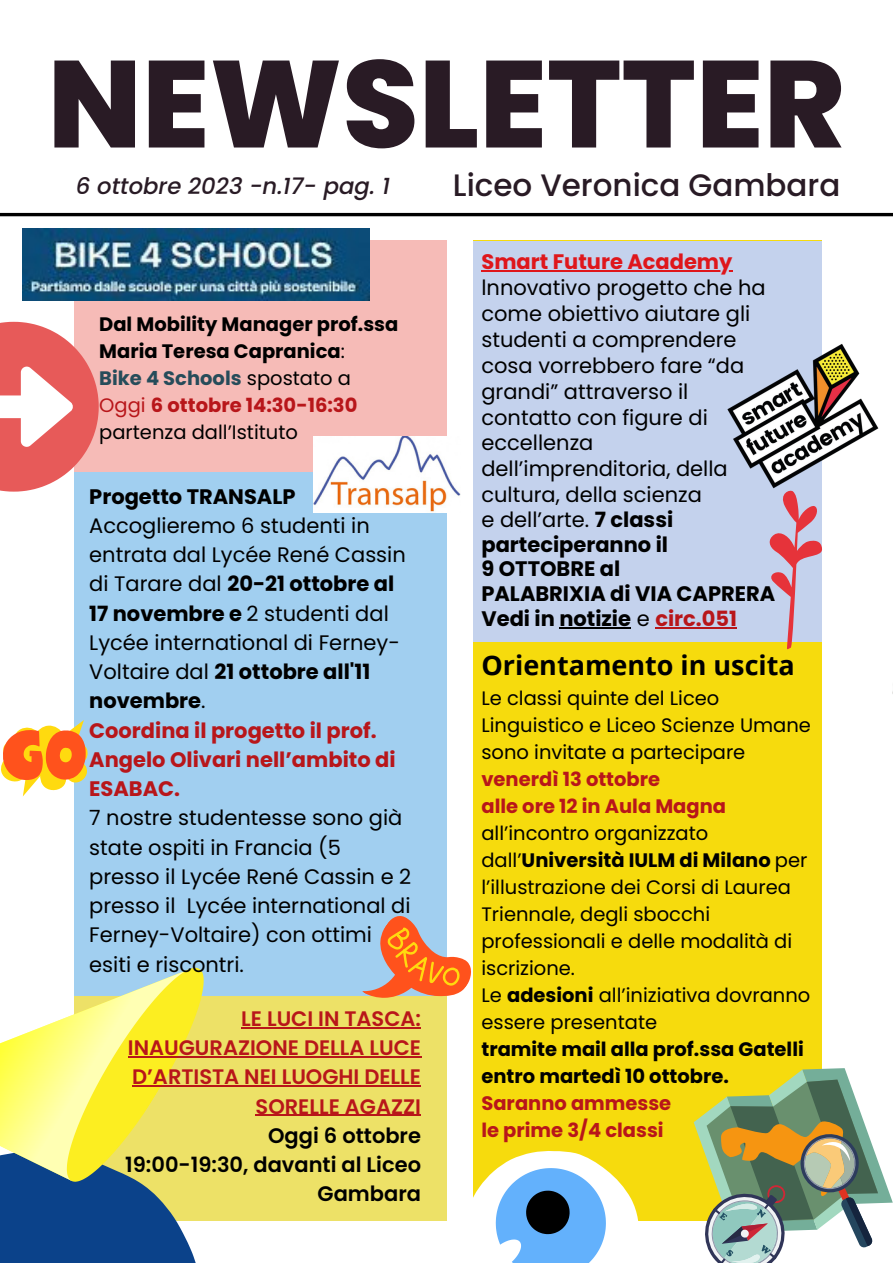
<style>
.page{position:relative;width:893px;height:1264px;background:#fff}
.page>*{position:absolute;margin:0;border:0;box-sizing:border-box;transform-origin:0 0}
.t1{font:800 123.3px "Poppins";color:#291b25}
.t2{font:500 30.9px "Poppins";color:#291b25}
.t3{font:700 27px "Open Sans";color:#000}
.t4{font:italic 500 22.8px "Poppins";color:#291b25}
.t5{font:21px/29.2px "Poppins";color:#000}
.t6{font:700 21px/24.8px "Poppins";color:#000}
.t7{font:600 21px/29.2px "Poppins";color:#b8161a;text-align:right}
.t8{font:700 21px/29.2px "Poppins";color:#b8161a}
.t9{font:600 21px/29.2px "Poppins";color:#000;text-align:right}
.t10{font:19.5px/27px "Poppins";color:#000}
.t11{font:700 19.5px/27px "Poppins";color:#000}
.t12{font:700 19.5px "Poppins";color:#b8161a}
.t13{font:700 19.5px "Poppins";color:#264c5a}
.s1{font-weight:400}
.s2{font-weight:400;color:#000}
.s3{font-weight:700}
.s4{font-weight:700;color:#df161b}
.s5{color:#b8161a}
</style>
<div class="page">
<hr style="left:0;top:213px;width:892px;height:3px;background:#000">
<div style="left:473px;top:240px;width:349px;height:980px;background:#f6db0d"></div>
<div style="left:74px;top:240px;width:372px;height:585px;background:#f6bbb7"></div>
<div style="left:74px;top:995px;width:372px;height:225px;background:#ede167"></div>
<div style="left:473px;top:241px;width:349px;height:400px;background:#c4d2ed"></div>
<hr style="left:481px;top:270px;width:251px;height:2px;background:#df161b">
<hr style="left:559px;top:627px;width:72px;height:1px;background:#000">
<hr style="left:655px;top:627px;width:82px;height:1px;background:#b8161a">
<img style="left:727px;top:344px;width:152px;height:145px">
<svg style="left:0;top:322px;width:99px;height:169px"></svg>
<img style="left:23px;top:229px;width:346px;height:71px">
<div style="left:74px;top:472px;width:372px;height:523px;background:#a1cff0"></div>
<svg style="left:767px;top:490px;width:55px;height:159px"></svg>
<img style="left:313px;top:436px;width:147px;height:76px">
<svg style="left:1px;top:720px;width:87px;height:76px"></svg>
<svg style="left:347px;top:910px;width:124px;height:129px"></svg>
<svg style="left:693px;top:1068px;width:199px;height:194px"></svg>
<svg style="left:429px;top:1116px;width:241px;height:146px"></svg>
<svg style="left:0;top:967px;width:223px;height:295px"></svg>
<hr style="left:241px;top:1027px;width:180px;height:1px;background:#b8161a">
<hr style="left:128px;top:1056px;width:293px;height:1px;background:#b8161a">
<hr style="left:132px;top:1085px;width:289px;height:1px;background:#b8161a">
<hr style="left:255px;top:1114px;width:166px;height:1px;background:#b8161a">
<p class="t1" style="left:48px;top:18px;width:799px">NEWSLETTER</p>
<p class="t4" style="left:76px;top:170px;width:316px">6 ottobre 2023 -n.17- pag. 1</p>
<p class="t2" style="left:453px;top:164px;width:389px">Liceo Veronica Gambara</p>
<p class="t11" style="left:99px;top:310px;width:300px">Dal Mobility Manager prof.ssa<br>Maria Teresa Capranica<span class="s1">:</span></p>
<p class="t13" style="left:99px;top:364px;width:253px">Bike 4 Schools <span class="s2">spostato a</span></p>
<p class="t12" style="left:99px;top:391px;width:260px"><span class="s1">Oggi</span> 6 ottobre 14:30-16:30</p>
<p class="t10" style="left:99px;top:418px;width:200px">partenza dall’Istituto</p>
<p class="t6" style="left:89px;top:484px;width:208px">Progetto TRANSALP</p>
<p class="t5" style="left:89px;top:511px;width:318px">Accoglieremo 6 studenti in entrata dal Lycée René Cassin di Tarare dal <span class="s3">20-21 ottobre al<br>17 novembre e</span> 2 studenti dal<br>Lycée international di Ferney-<br>Voltaire dal <span class="s3">21 ottobre all'11 novembre</span>.</p>
<p class="t8" style="left:89px;top:715px;width:308px">Coordina il progetto il prof.<br>Angelo Olivari nell’ambito di<br>ESABAC.</p>
<p class="t5" style="left:89px;top:803px;width:323px">7 nostre studentesse sono già state ospiti in Francia (5 presso il Lycée René Cassin e 2 presso il Lycée international di<br>Ferney-Voltaire) con ottimi esiti e riscontri.</p>
<p class="t7" style="left:128px;top:1003px;width:294px">LE LUCI IN TASCA:<br>INAUGURAZIONE DELLA LUCE<br>D’ARTISTA NEI LUOGHI DELLE<br>SORELLE AGAZZI</p>
<p class="t9" style="left:268px;top:1120px;width:154px">Oggi 6 ottobre</p>
<p class="t9" style="left:125px;top:1150px;width:297px">19:00-19:30, davanti al Liceo<br>Gambara</p>
<p class="t5" style="left:481px;top:249px;width:286px;line-height:25.8px"><span class="s4">Smart Future Academy </span>lnnovativo progetto che ha come obiettivo aiutare gli studenti a comprendere cosa vorrebbero fare “da grandi” attraverso il contatto con figure di eccellenza dell’imprenditoria, della cultura, della scienza</p>
<p class="t6" style="left:481px;top:507px;width:193px"><span class="s1">e dell’arte.</span> 7 classi parteciperanno il</p>
<p class="t6" style="left:481px;top:556px;width:140px">9 OTTOBRE al</p>
<p class="t6" style="left:481px;top:581px;width:295px">PALABRIXIA di VIA CAPRERA</p>
<p class="t6" style="left:481px;top:606px;width:257px">Vedi in notizie <span class="s1">e</span> <span class="s5">circ.051</span></p>
<p class="t3" style="left:481px;top:645px;width:315px">Orientamento in uscita</p>
<p class="t10" style="left:481px;top:684px;width:331px">Le classi quinte del Liceo<br>Linguistico e Liceo Scienze Umane sono invitate a partecipare</p>
<p class="t12" style="left:481px;top:765px;width:180px">venerdì 13 ottobre</p>
<p class="t12" style="left:481px;top:792px;width:246px">alle ore 12 in Aula Magna</p>
<p class="t10" style="left:481px;top:819px;width:327px">all’incontro organizzato dall’<span class="s3">Università IULM di Milano</span> per l’illustrazione dei Corsi di Laurea<br>Triennale, degli sbocchi professionali e delle modalità di iscrizione.</p>
<p class="t10" style="left:481px;top:981px;width:330px">Le <span class="s3">adesioni</span> all’iniziativa dovranno essere presentate</p>
<p class="t11" style="left:481px;top:1035px;width:324px">tramite mail alla prof.ssa Gatelli entro martedì 10 ottobre.<br><span class="s5">Saranno ammesse</span></p>
<p class="t12" style="left:481px;top:1116px;width:184px">le prime 3/4 classi</p>
</div>
